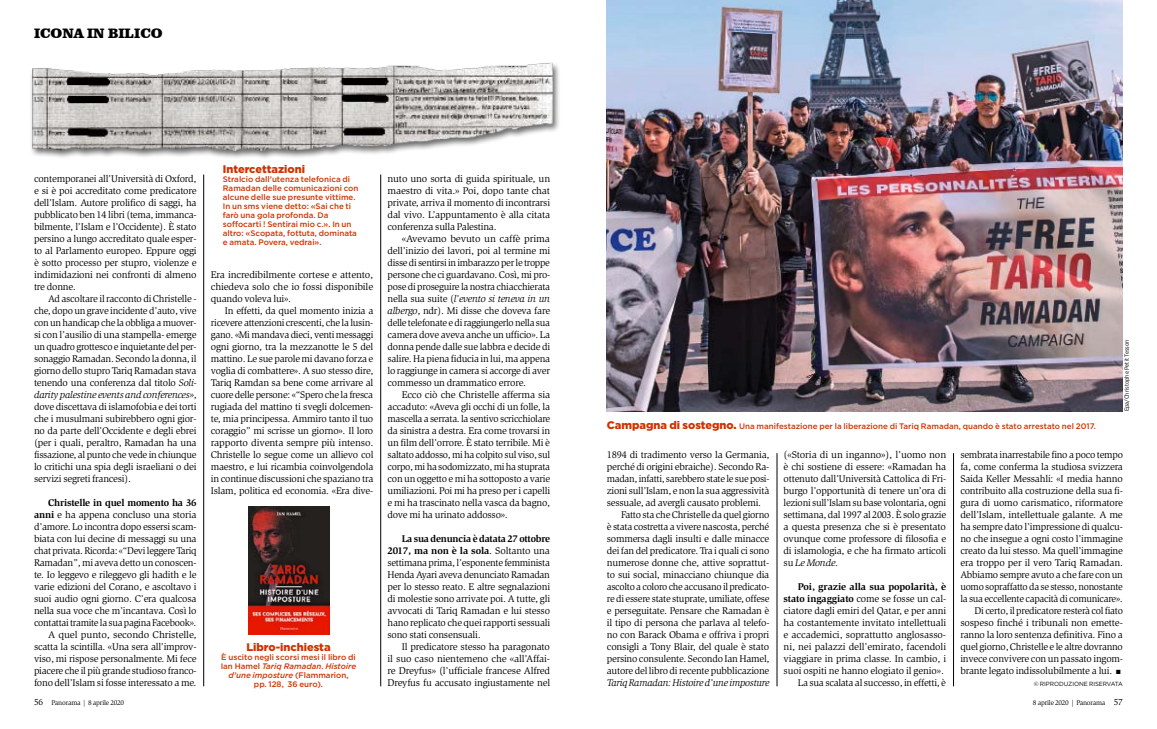
<style>
.page{position:relative;width:1157px;height:729px;background:#fff}
.page>*{position:absolute;margin:0;border:0;box-sizing:border-box;transform-origin:0 0}
.t1{font:900 14px "Clarendon BT";color:#000}
.t2{font:900 11px "Gotham";color:#d03201}
.t3{font:10px/12px "Slimbach Std";letter-spacing:-.02em;color:#000;text-align:justify}
.t4{font:italic 10px "Slimbach Std";letter-spacing:-.025em;color:#000}
.t5{font:500 8px/9px "Gotham";color:#d03201}
.t6{font:7px "Slimbach Std";letter-spacing:-.025em;color:#000}
.t7{font:6px "Gotham Narrow";color:#000}
.t8{font:6px "Gotham";letter-spacing:-.01em;color:#000}
.s1{font-style:italic}
.s2{font-weight:700}
.s3{font-weight:900;font-size:11px}
.s4{font-size:9px}
</style>
<div class="page">
<img style="left:607px;top:0;width:516px;height:411px">
<img style="left:248px;top:506px;width:82px;height:128px">
<img style="left:30px;top:38px;width:583px;height:136px">
<hr style="left:203px;top:174px;width:1px;height:512px;background:#000">
<hr style="left:380px;top:174px;width:1px;height:512px;background:#000">
<hr style="left:776px;top:453px;width:1px;height:233px;background:#000">
<hr style="left:953px;top:453px;width:1px;height:233px;background:#000">
<h1 class="t1" style="left:34px;top:24px;width:130px">ICONA IN BILICO</h1>
<p class="t3" style="left:34px;top:173px;width:164px">contemporanei all’Università di Oxford, e si è poi accreditato come predicatore dell’Islam. Autore prolifico di saggi, ha pubblicato ben 14 libri (tema, immanca&shy;bilmente, l’Islam e l’Occidente). È stato persino a lungo accreditato quale esper&shy;to al Parlamento europeo. Eppure oggi è sotto processo per stupro, violenze e indimidazioni nei confronti di almeno tre donne.</p>
<p class="t3" style="left:34px;top:293px;width:164px;text-indent:14px">Ad ascoltare il racconto di Christelle - che, dopo un grave incidente d’auto, vive con un handicap che la obbliga a muover&shy;si con l’ausilio di una stampella- emerge un quadro grottesco e inquietante del per&shy;sonaggio Ramadan. Secondo la donna, il giorno dello stupro Tariq Ramadan stava tenendo una conferenza dal titolo <span class="s1">Soli&shy;darity palestine events and conferences</span>», dove discettava di islamofobia e dei torti che i musulmani subirebbero ogni gior&shy;no da parte dell’Occidente e degli ebrei (per i quali, peraltro, Ramadan ha una fissazione, al punto che vede in chiunque lo critichi una spia degli israeliani o dei servizi segreti francesi).</p>
<p class="t3" style="left:34px;top:497px;width:164px;text-align:right"><span class="s2">Christelle in quel momento ha 36 anni</span> e ha appena concluso una storia d’amore. Lo incontra dopo essersi scam&shy;biata con lui decine di messaggi su una chat privata. Ricorda: «“Devi leggere Tariq Ramadan”, mi aveva detto un conoscen&shy;te. Io leggevo e rileggevo gli hadith e le varie edizioni del Corano, e ascoltavo i suoi audio ogni giorno. C’era qualcosa nella sua voce che m’incantava. Così lo contattai tramite la sua pagina Facebook».<br>A quel punto, secondo Christelle, scatta la scintilla. «Una sera all’improv&shy;viso, mi rispose personalmente. Mi fece piacere che il più grande studioso franco&shy;fono dell’Islam si fosse interessato a me.</p>
<p class="t2" style="left:223px;top:161px;width:84px">Intercettazioni</p>
<p class="t5" style="left:223px;top:174px;width:137px">Stralcio dall’utenza telefonica di<br>Ramadan delle comunicazioni con alcune delle sue presunte vittime.<br>In un sms viene detto: «Sai che ti farò una gola profonda. Da soffocarti ! Sentirai mio c.». In un altro: «Scopata, fottuta, dominata e amata. Povera, vedrai».</p>
<p class="t3" style="left:211px;top:269px;width:164px">Era incredibilmente cortese e attento, chiedeva solo che io fossi disponibile quando voleva lui».</p>
<p class="t3" style="left:211px;top:305px;width:164px;text-indent:14px">In effetti, da quel momento inizia a ricevere attenzioni crescenti, che la lusin&shy;gano. «Mi mandava dieci, venti messaggi ogni giorno, tra la mezzanotte le 5 del mattino. Le sue parole mi davano forza e voglia di combattere». A suo stesso dire, Tariq Ramdan sa bene come arrivare al cuore delle persone: «“Spero che la fresca rugiada del mattino ti svegli dolcemen&shy;te, mia principessa. Ammiro tanto il tuo coraggio” mi scrisse un giorno». Il loro rapporto diventa sempre più intenso.<br>Christelle lo segue come un allievo col maestro, e lui ricambia coinvolgendola in continue discussioni che spaziano tra Islam, politica ed economia. «Era dive-</p>
<p class="t2" style="left:246px;top:639px;width:86px">Libro-inchiesta</p>
<p class="t5" style="left:221px;top:652px;width:137px;text-align:center">È uscito negli scorsi mesi il libro di<br>Ian Hamel <span class="s1">Tariq Ramadan</span>. <span class="s1">Histoire d’une imposture</span> (Flammarion,<br>pp. 128, 36 euro).</p>
<p class="t3" style="left:387px;top:173px;width:164px">nuto uno sorta di guida spirituale, un maestro di vita.» Poi, dopo tante chat private, arriva il momento di incontrarsi dal vivo. L’appuntamento è alla citata conferenza sulla Palestina.</p>
<p class="t3" style="left:387px;top:233px;width:164px;text-indent:14px">«Avevamo bevuto un caffè prima dell’inizio dei lavori, poi al termine mi disse di sentirsi in imbarazzo per le troppe persone che ci guardavano. Così, mi pro&shy;pose di proseguire la nostra chiacchierata nella sua suite (<span class="s1">l’evento si teneva in un albergo</span>, ndr). Mi disse che doveva fare delle telefonate e di raggiungerlo nella sua camera dove aveva anche un ufficio». La donna pende dalle sue labbra e decide di salire. Ha piena fiducia in lui, ma appena lo raggiunge in camera si accorge di aver commesso un drammatico errore.</p>
<p class="t3" style="left:387px;top:389px;width:164px;text-indent:14px">Ecco ciò che Christelle afferma sia accaduto: «Aveva gli occhi di un folle, la mascella a serrata. la sentivo scricchiolare da sinistra a destra. Era come trovarsi in un film dell’orrore. È stato terribile. Mi è saltato addosso, mi ha colpito sul viso, sul corpo, mi ha sodomizzato, mi ha stuprata con un oggetto e mi ha sottoposto a varie umiliazioni. Poi mi ha preso per i capelli e mi ha trascinato nella vasca da bagno, dove mi ha urinato addosso».</p>
<p class="t3" style="left:387px;top:533px;width:164px;text-indent:14px"><span class="s2">La sua denuncia è datata 27 ottobre 2017, ma non è la sola</span>. Soltanto una settimana prima, l’esponente femminista Henda Ayari aveva denunciato Ramadan per lo stesso reato. E altre segnalazioni di molestie sono arrivate poi. A tutte, gli avvocati di Tariq Ramadan e lui stesso hano replicato che quei rapporti sessuali sono stati consensuali.</p>
<p class="t3" style="left:387px;top:641px;width:164px;text-indent:14px">Il predicatore stesso ha paragonato il suo caso nientemeno che «all’Affai&shy;re Dreyfus» (l’ufficiale francese Alfred Dreyfus fu accusato ingiustamente nel</p>
<p class="t7" style="left:1123px;top:411px;width:74px;rotate:-90deg">Epa/Christophe Petit Tesson</p>
<p class="t5" style="left:607px;top:421px;width:490px"><span class="s3">Campagna di sostegno.</span> Una manifestazione per la liberazione di Tariq Ramadan, quando è stato arrestato nel 2017.</p>
<p class="t3" style="left:783px;top:449px;width:164px">(«Storia di un inganno»), l’uomo non è chi sostiene di essere: «Ramadan ha ottenuto dall’Università Cattolica di Fri&shy;burgo l’opportunità di tenere un’ora di lezioni sull’Islam su base volontaria, ogni settimana, dal 1997 al 2003. È solo grazie a questa presenza che si è presentato ovunque come professore di filosofia e di islamologia, e che ha firmato articoli su <span class="s1">Le Monde</span>.</p>
<p class="t3" style="left:783px;top:581px;width:164px;text-align:right"><span class="s2">Poi, grazie alla sua popolarità, è stato ingaggiato</span> come se fosse un cal&shy;ciatore dagli emiri del Qatar, e per anni ha costantemente invitato intellettuali e accademici, soprattutto anglosasso&shy;ni, nei palazzi dell’emirato, facendoli viaggiare in prima classe. In cambio, i suoi ospiti ne hanno elogiato il genio».<br>La sua scalata al successo, in effetti, è</p>
<p class="t3" style="left:960px;top:449px;width:164px;text-align:right">sembrata inarrestabile fino a poco tempo fa, come conferma la studiosa svizzera Saida Keller Messahli: «I media hanno contribuito alla costruzione della sua fi&shy;gura di uomo carismatico, riformatore dell’Islam, intellettuale galante. A me ha sempre dato l’impressione di qualcu&shy;no che insegue a ogni costo l’immagine creato da lui stesso. Ma quell’immagine era troppo per il vero Tariq Ramadan.<br>Abbiamo sempre avuto a che fare con un uomo sopraffatto da se stesso, nonostante la sua eccellente capacità di comunicare».<br>Di certo, il predicatore resterà col fiato sospeso finché i tribunali non emette&shy;ranno la loro sentenza definitiva. Fino a quel giorno, Christelle e le altre dovranno invece convivere con un passato ingom&shy;brante legato indissolubilmente a lui. ■</p>
<p class="t8" style="left:1033px;top:680px;width:91px">© RIPRODUZIONE RISERVATA</p>
<p class="t3" style="left:607px;top:449px;width:164px">1894 di tradimento verso la Germania,</p>
<p class="t3" style="left:607px;top:461px;width:164px">perché di origini ebraiche). Secondo Ra-</p>
<p class="t3" style="left:607px;top:473px;width:164px">madan, infatti, sarebbero state le sue posi-</p>
<p class="t3" style="left:607px;top:485px;width:164px">zioni sull’Islam, e non la sua aggressività</p>
<p class="t3" style="left:607px;top:497px;width:156px">sessuale, ad avergli causato problemi.</p>
<p class="t3" style="left:621px;top:509px;width:150px">Fatto sta che Christelle da quel giorno</p>
<p class="t3" style="left:607px;top:521px;width:164px">è stata costretta a vivere nascosta, perché</p>
<p class="t3" style="left:607px;top:533px;width:164px">sommersa dagli insulti e dalle minacce</p>
<p class="t3" style="left:607px;top:545px;width:164px">dei fan del predicatore. Tra i quali ci sono</p>
<p class="t3" style="left:607px;top:557px;width:164px">numerose donne che, attive soprattut-</p>
<p class="t3" style="left:607px;top:569px;width:164px">to sui social, minacciano chiunque dia</p>
<p class="t3" style="left:607px;top:581px;width:164px">ascolto a coloro che accusano il predicato-</p>
<p class="t3" style="left:607px;top:593px;width:164px">re di essere state stuprate, umiliate, offese</p>
<p class="t3" style="left:607px;top:605px;width:164px">e perseguitate. Pensare che Ramadan è</p>
<p class="t3" style="left:607px;top:617px;width:164px">il tipo di persona che parlava al telefo-</p>
<p class="t3" style="left:607px;top:629px;width:164px">no con Barack Obama e offriva i propri</p>
<p class="t3" style="left:607px;top:641px;width:164px">consigli a Tony Blair, del quale è stato</p>
<p class="t3" style="left:607px;top:653px;width:164px">persino consulente. Secondo Ian Hamel,</p>
<p class="t3" style="left:607px;top:665px;width:164px">autore del libro di recente pubblicazione</p>
<p class="t4" style="left:607px;top:677px;width:164px">Tariq Ramadan: Histoire d’une imposture</p>
<p class="t6" style="left:34px;top:698px;width:92px"><span class="s4">56</span> Panorama | 8 aprile 2020</p>
<p class="t6" style="left:1032px;top:698px;width:92px">8 aprile 2020 | Panorama <span class="s4">57</span></p>
</div>
